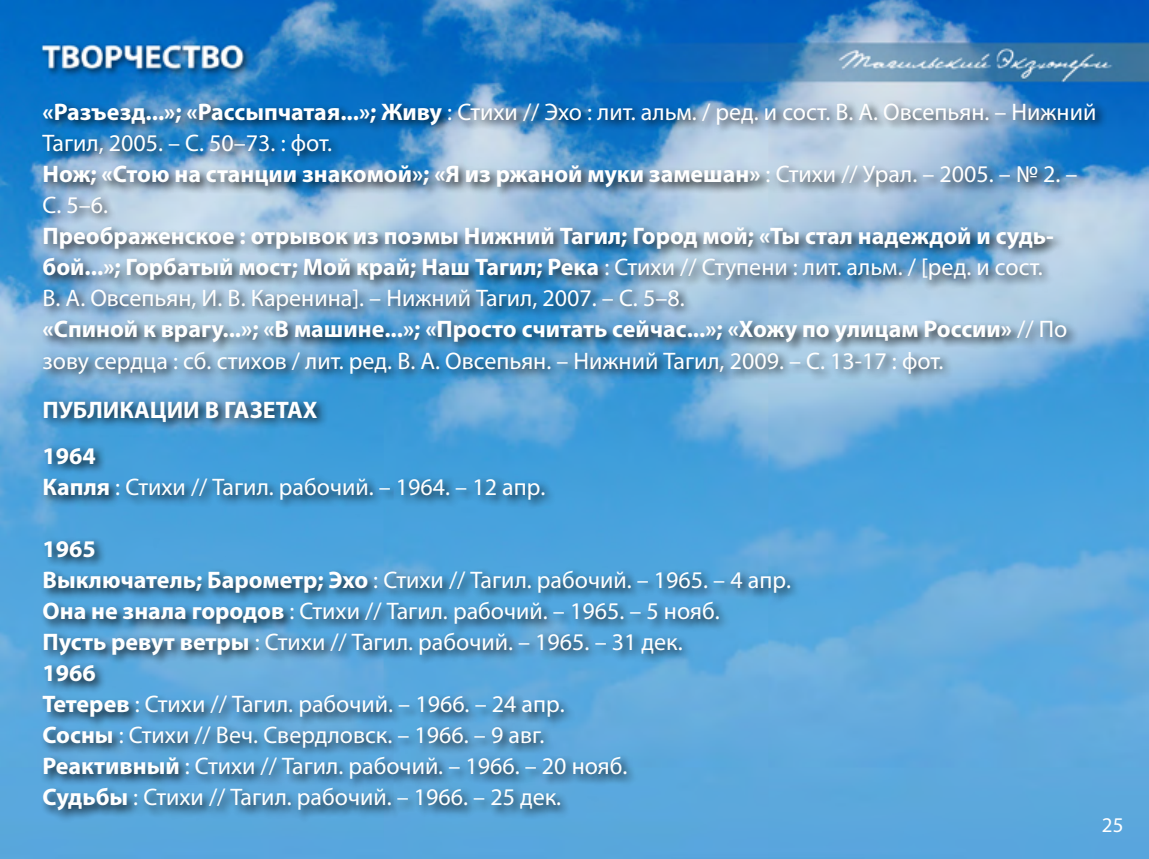
<style>
.page{position:relative;width:1149px;height:859px;background:#fff}
.page>*{position:absolute;margin:0;border:0;box-sizing:border-box;transform-origin:0 0}
.t1{font:24px/31.2px "Myriad Pro";color:#fff}
.t2{font:700 24px/31.2px "Myriad Pro";color:#fff}
.t3{font:21px "Myriad Pro";color:#fff}
.s1{font-weight:700}
.s2{font-weight:400}
</style>
<div class="page">
<img style="left:0;top:0;width:1148px;height:859px">
<div style="left:39px;top:100px;width:1067px;height:723px;background:#000;opacity:.75"></div>
<p class="t1" style="left:43px;top:96px;width:1054px"><span class="s1">«Разъезд...»; «Рассыпчатая...»; Живу</span> : Стихи // Эхо : лит. альм. / ред. и сост. В. А. Овсепьян. – Нижний Тагил, 2005. – С. 50–73. : фот.<br><span class="s1">Нож; «Стою на станции знакомой»; «Я из ржаной муки замешан»</span> : Стихи // Урал. – 2005. – № 2. – С. 5–6.</p>
<p class="t2" style="left:43px;top:220px;width:1025px">Преображенское : отрывок из поэмы Нижний Тагил; Город мой; «Ты стал надеждой и судь&shy;бой...»; Горбатый мост; Мой край; Наш Тагил; Река <span class="s2">: Стихи // Ступени : лит. альм. / [ред. и сост.<br>В. А. Овсепьян, И. В. Каренина]. – Нижний Тагил, 2007. – C. 5–8.<br></span>«Спиной к врагу...»; «В машине...»; «Просто считать сейчас...»; «Хожу по улицам России» <span class="s2">// По зову сердца : сб. стихов / лит. ред. В. А. Овсепьян. – Нижний Тагил, 2009. – С. 13-17 : фот.</span></p>
<p class="t2" style="left:43px;top:386px;width:276px;line-height:46.2px">ПУБЛИКАЦИИ В ГАЗЕТАХ<br>1964</p>
<p class="t1" style="left:43px;top:471px;width:504px"><span class="s1">Капля</span> : Стихи // Тагил. рабочий. – 1964. – 12 апр.</p>
<p class="t1" style="left:43px;top:533px;width:749px"><span class="s1">1965<br>Выключатель; Барометр; Эхо</span> : Стихи // Тагил. рабочий. – 1965. – 4 апр.<br><span class="s1">Она не знала городов</span> : Стихи // Тагил. рабочий. – 1965. – 5 нояб.<br><span class="s1">Пусть ревут ветры</span> : Стихи // Тагил. рабочий. – 1965. – 31 дек.<br><span class="s1">1966<br>Тетерев</span> : Стихи // Тагил. рабочий. – 1966. – 24 апр.<br><span class="s1">Сосны</span> : Стихи // Веч. Свердловск. – 1966. – 9 авг.<br><span class="s1">Реактивный</span> : Стихи // Тагил. рабочий. – 1966. – 20 нояб.<br><span class="s1">Судьбы</span> : Стихи // Тагил. рабочий. – 1966. – 25 дек.</p>
<p class="t3" style="left:1101px;top:812px;width:23px">25</p>
</div>
